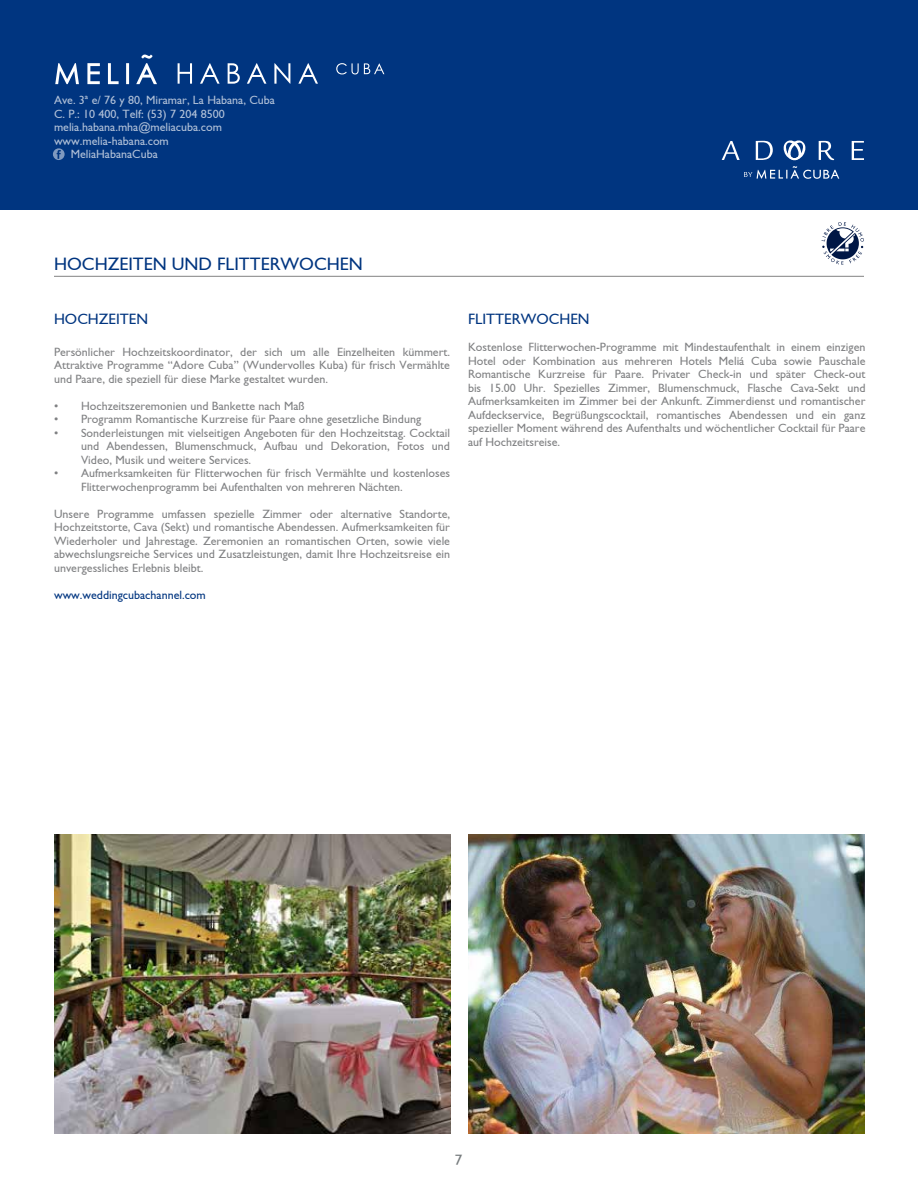
<style>
.page{position:relative;width:918px;height:1188px;background:#fff}
.page>*{position:absolute;margin:0;border:0;box-sizing:border-box;transform-origin:0 0}
.t1{font:18px "Gill Sans";color:#003580}
.t2{font:15px "Gill Sans";color:#003580}
.t3{font:15px "Gill Sans";color:#767b7d}
.t4{font:12px/13.5px "Gill Sans";color:#808183;text-align:justify}
.t5{font:12px "Gill Sans";color:#fff}
.t6{font:12px "Gill Sans";color:#003580}
</style>
<div class="page">
<div style="left:0;top:0;width:918px;height:210px;background:#003580"></div>
<svg style="left:178px;top:63px;width:14px;height:21px"></svg>
<svg style="left:200px;top:63px;width:20px;height:21px"></svg>
<svg style="left:228px;top:63px;width:12px;height:21px"></svg>
<svg style="left:247px;top:63px;width:19px;height:21px"></svg>
<svg style="left:274px;top:63px;width:16px;height:21px"></svg>
<svg style="left:298px;top:63px;width:20px;height:21px"></svg>
<svg style="left:55px;top:55px;width:102px;height:29px"></svg>
<svg style="left:336px;top:63px;width:48px;height:11px"></svg>
<svg style="left:53px;top:148px;width:12px;height:12px"></svg>
<img style="left:54px;top:835px;width:396px;height:299px">
<img style="left:468px;top:835px;width:396px;height:299px">
<svg style="left:852px;top:141px;width:12px;height:19px"></svg>
<svg style="left:722px;top:140px;width:117px;height:39px"></svg>
<hr style="left:54px;top:276px;width:810px;height:1px;background:#000">
<svg style="left:821px;top:222px;width:43px;height:43px"></svg>
<p class="t5" style="left:54px;top:93px;width:223px">Ave. 3ª e/ 76 y 80, Miramar, La Habana, Cuba</p>
<p class="t5" style="left:54px;top:107px;width:172px">C. P.: 10 400, Telf: (53) 7 204 8500</p>
<p class="t5" style="left:54px;top:120px;width:170px">melia.habana.mha@meliacuba.com</p>
<p class="t5" style="left:54px;top:134px;width:116px">www.melia-habana.com</p>
<p class="t5" style="left:71px;top:147px;width:89px">MeliaHabanaCuba</p>
<h1 class="t1" style="left:54px;top:254px;width:311px">HOCHZEITEN UND FLITTERWOCHEN</h1>
<p class="t2" style="left:54px;top:310px;width:96px">HOCHZEITEN</p>
<p class="t4" style="left:54px;top:345px;width:397px">Persönlicher Hochzeitskoordinator, der sich um alle Einzelheiten kümmert.<br>Attraktive Programme “Adore Cuba” (Wundervolles Kuba) für frisch Vermählte und Paare, die speziell für diese Marke gestaltet wurden.</p>
<p class="t4" style="left:54px;top:399px;width:252px">• Hochzeitszeremonien und Bankette nach Maß</p>
<p class="t4" style="left:54px;top:412px;width:369px">• Programm Romantische Kurzreise für Paare ohne gesetzliche Bindung</p>
<p class="t4" style="left:81px;top:426px;width:371px;text-indent:-27px">• Sonderleistungen mit vielseitigen Angeboten für den Hochzeitstag. Cocktail und Abendessen, Blumenschmuck, Aufbau und Dekoration, Fotos und Video, Musik und weitere Services.</p>
<p class="t4" style="left:81px;top:466px;width:371px;text-indent:-27px">• Aufmerksamkeiten für Flitterwochen für frisch Vermählte und kostenloses<br>Flitterwochenprogramm bei Aufenthalten von mehreren Nächten.</p>
<p class="t4" style="left:54px;top:507px;width:398px">Unsere Programme umfassen spezielle Zimmer oder alternative Standorte, Hochzeitstorte, Cava (Sekt) und romantische Abendessen. Aufmerksamkeiten für Wiederholer und Jahrestage. Zeremonien an romantischen Orten, sowie viele abwechslungsreiche Services und Zusatzleistungen, damit Ihre Hochzeitsreise ein unvergessliches Erlebnis bleibt.</p>
<p class="t6" style="left:54px;top:588px;width:153px">www.weddingcubachannel.com</p>
<p class="t2" style="left:468px;top:310px;width:123px">FLITTERWOCHEN</p>
<p class="t4" style="left:468px;top:340px;width:399px">Kostenlose Flitterwochen-Programme mit Mindestaufenthalt in einem einzigen Hotel oder Kombination aus mehreren Hotels Meliá Cuba sowie Pauschale Romantische Kurzreise für Paare. Privater Check-in und später Check-out bis 15.00 Uhr. Spezielles Zimmer, Blumenschmuck, Flasche Cava-Sekt und Aufmerksamkeiten im Zimmer bei der Ankunft. Zimmerdienst und romantischer Aufdeckservice, Begrüßungscocktail, romantisches Abendessen und ein ganz spezieller Moment während des Aufenthalts und wöchentlicher Cocktail für Paare auf Hochzeitsreise.</p>
<p class="t3" style="left:455px;top:1151px;width:9px">7</p>
</div>
